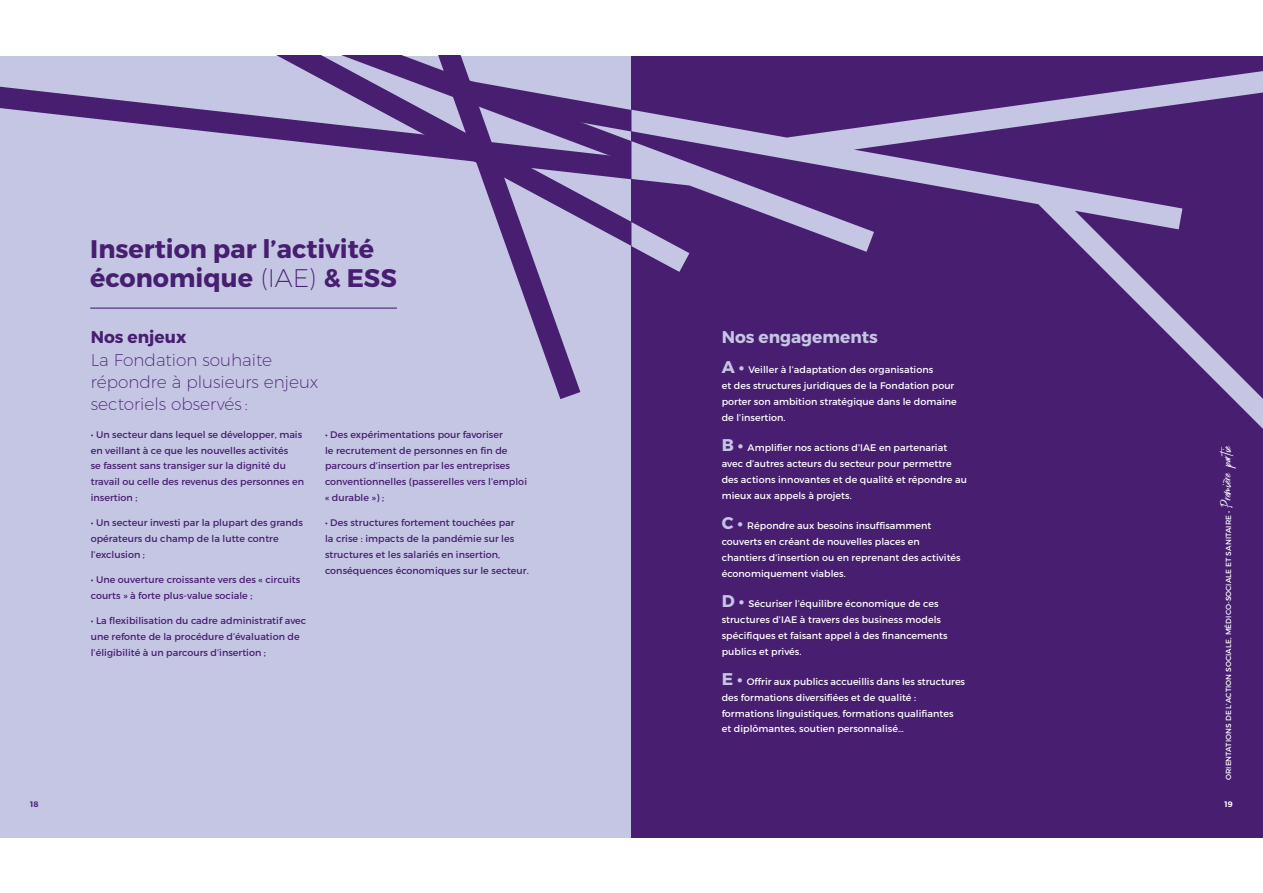
<style>
.page{position:relative;width:1263px;height:893px;background:#fff}
.page>*{position:absolute;margin:0;border:0;box-sizing:border-box;transform-origin:0 0}
.t1{font:700 25.5px/28.7px "Montserrat";color:#471e70}
.t2{font:italic 19.05px "Emmeline";color:#fff}
.t3{font:200 16.95px/22.2px "Montserrat";color:#471e70}
.t4{font:700 16.95px "Montserrat";color:#c5c5e4}
.t5{font:700 16.95px "Montserrat";color:#471e70}
.t6{font:9.6px/15.9px "Montserrat";letter-spacing:.005em;color:#471e70}
.t7{font:9.6px/15.9px "Montserrat";letter-spacing:.005em;color:#fff}
.t8{font:600 7.95px "Montserrat";color:#471e70}
.t9{font:600 7.95px "Montserrat";color:#fff}
.t10{font:7.35px "Montserrat";letter-spacing:.01em;color:#fff}
.s1{font-weight:200}
.s2{font-weight:700;font-size:16.95px;color:#c5c5e4}
</style>
<div class="page">
<div style="left:0;top:56px;width:631px;height:781px;background:#c5c5e4"></div>
<hr style="left:90px;top:308px;width:307px;height:1px;background:#471e70">
<svg style="left:278px;top:56px;width:353px;height:190px"></svg>
<svg style="left:399px;top:56px;width:198px;height:343px"></svg>
<svg style="left:432px;top:65px;width:199px;height:179px"></svg>
<svg style="left:0;top:67px;width:631px;height:132px"></svg>
<div style="left:631px;top:56px;width:632px;height:781px;background:#471e70"></div>
<svg style="left:631px;top:71px;width:632px;height:358px"></svg>
<h1 class="t1" style="left:90px;top:235px;width:308px">Insertion par l’activité économique <span class="s1">(IAE)</span> &amp; ESS</h1>
<h3 class="t5" style="left:91px;top:327px;width:97px">Nos enjeux</h3>
<h3 class="t3" style="left:91px;top:348px;width:229px">La Fondation souhaite répondre à plusieurs enjeux sectoriels observés :</h3>
<p class="t6" style="left:91px;top:426px;width:215px">• Un secteur dans lequel se développer, mais en veillant à ce que les nouvelles activités<br>se fassent sans transiger sur la dignité du travail ou celle des revenus des personnes en insertion ;</p>
<p class="t6" style="left:91px;top:515px;width:214px">• Un secteur investi par la plupart des grands opérateurs du champ de la lutte contre l’exclusion ;</p>
<p class="t6" style="left:91px;top:572px;width:211px">• Une ouverture croissante vers des « circuits courts » à forte plus-value sociale ;</p>
<p class="t6" style="left:91px;top:612px;width:217px">• La flexibilisation du cadre administratif avec une refonte de la procédure d’évaluation de l’éligibilité à un parcours d’insertion ;</p>
<p class="t6" style="left:325px;top:426px;width:203px">• Des expérimentations pour favoriser<br>le recrutement de personnes en fin de parcours d’insertion par les entreprises conventionnelles (passerelles vers l’emploi « durable ») ;</p>
<p class="t6" style="left:325px;top:515px;width:205px">• Des structures fortement touchées par<br>la crise : impacts de la pandémie sur les structures et les salariés en insertion, conséquences économiques sur le secteur.</p>
<h3 class="t4" style="left:722px;top:326px;width:158px">Nos engagements</h3>
<p class="t7" style="left:722px;top:361px;width:237px"><span class="s2">A •</span> Veiller à l’adaptation des organisations<br>et des structures juridiques de la Fondation pour porter son ambition stratégique dans le domaine de l’insertion.</p>
<p class="t7" style="left:722px;top:439px;width:247px"><span class="s2">B •</span> Amplifier nos actions d’IAE en partenariat avec d’autres acteurs du secteur pour permettre des actions innovantes et de qualité et répondre au mieux aux appels à projets.</p>
<p class="t7" style="left:722px;top:517px;width:241px"><span class="s2">C •</span> Répondre aux besoins insuffisamment couverts en créant de nouvelles places en chantiers d’insertion ou en reprenant des activités économiquement viables.</p>
<p class="t7" style="left:722px;top:595px;width:227px"><span class="s2">D •</span> Sécuriser l’équilibre économique de ces structures d’IAE à travers des business models spécifiques et faisant appel à des financements publics et privés.</p>
<p class="t7" style="left:722px;top:673px;width:245px"><span class="s2">E •</span> Offrir aux publics accueillis dans les structures des formations diversifiées et de qualité : formations linguistiques, formations qualifiantes et diplômantes, soutien personnalisé…</p>
<h2 class="t2" style="left:1215px;top:509px;width:68px;rotate:-90deg">Première partie</h2>
<p class="t10" style="left:1224px;top:780px;width:271px;rotate:-90deg">ORIENTATIONS DE L’ACTION SOCIALE, MÉDICO-SOCIALE ET SANITAIRE •</p>
<p class="t8" style="left:30px;top:799px;width:10px">18</p>
<p class="t9" style="left:1224px;top:799px;width:10px">19</p>
</div>
